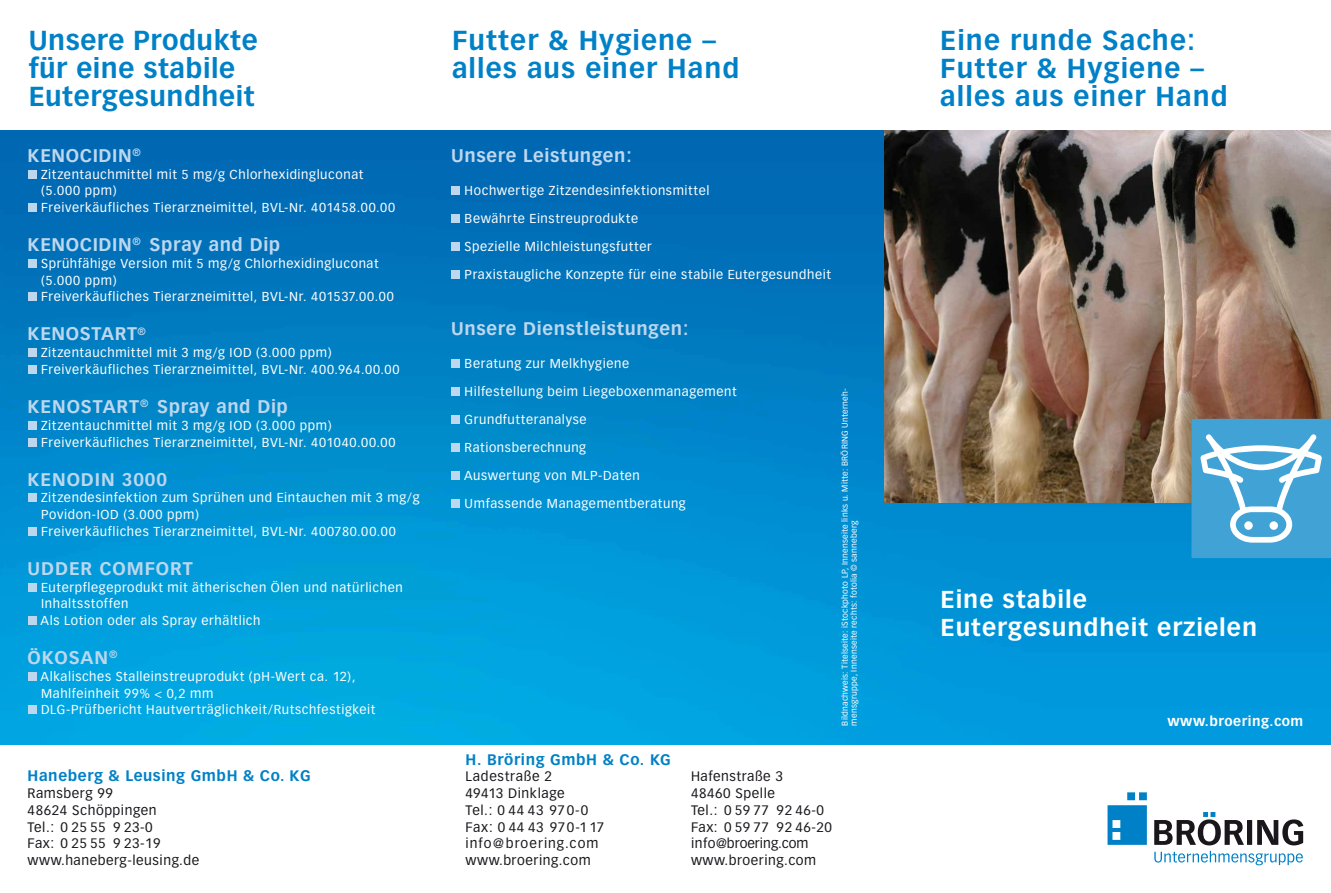
<style>
.page{position:relative;width:1331px;height:893px;background:#fff}
.page>*{position:absolute;margin:0;border:0;box-sizing:border-box;transform-origin:0 0}
.t1{font:700 27px/27.9px "Vectora LH";letter-spacing:.04em;color:#0081c7}
.t2{font:700 27px/27.9px "Vectora LH";letter-spacing:.02em;color:#0081c7}
.t3{font:700 24px/27.9px "Vectora LH";letter-spacing:.04em;color:#fff}
.t4{font:700 18px "Vectora LH";letter-spacing:.035em;color:#bdd7ee}
.t5{font:700 15px "Vectora LH";letter-spacing:.04em;color:#0081c7}
.t6{font:13.5px/16.8px "Vectora LH";letter-spacing:.04em;color:#1a171c}
.t7{font:700 13.5px "Vectora LH";letter-spacing:.04em;color:#fff}
.t8{font:12.75px/16.8px "Vectora LH";letter-spacing:.05em;color:#fff}
.t9{font:8.25px/9px "Vectora LH";letter-spacing:.03em;color:#fff}
</style>
<div class="page">
<img style="left:0;top:131px;width:1331px;height:613px">
<div style="left:28px;top:170px;width:9px;height:9px;background:#bdd7ee"></div>
<div style="left:28px;top:203px;width:9px;height:9px;background:#bdd7ee"></div>
<div style="left:28px;top:259px;width:9px;height:9px;background:#bdd7ee"></div>
<div style="left:28px;top:292px;width:9px;height:9px;background:#bdd7ee"></div>
<div style="left:28px;top:348px;width:9px;height:9px;background:#bdd7ee"></div>
<div style="left:28px;top:365px;width:9px;height:9px;background:#bdd7ee"></div>
<div style="left:28px;top:421px;width:9px;height:9px;background:#bdd7ee"></div>
<div style="left:28px;top:438px;width:9px;height:8px;background:#bdd7ee"></div>
<div style="left:28px;top:493px;width:9px;height:9px;background:#bdd7ee"></div>
<div style="left:28px;top:527px;width:9px;height:9px;background:#bdd7ee"></div>
<div style="left:28px;top:583px;width:9px;height:9px;background:#bdd7ee"></div>
<div style="left:28px;top:616px;width:9px;height:9px;background:#bdd7ee"></div>
<div style="left:28px;top:672px;width:9px;height:9px;background:#bdd7ee"></div>
<div style="left:28px;top:705px;width:9px;height:9px;background:#bdd7ee"></div>
<img style="left:884px;top:131px;width:447px;height:372px">
<svg style="left:1154px;top:851px;width:149px;height:14px"></svg>
<svg style="left:1107px;top:792px;width:196px;height:53px"></svg>
<svg style="left:1191px;top:419px;width:140px;height:139px"></svg>
<div style="left:451px;top:186px;width:9px;height:9px;background:#bdd7ee"></div>
<div style="left:451px;top:214px;width:9px;height:9px;background:#bdd7ee"></div>
<div style="left:451px;top:242px;width:9px;height:9px;background:#bdd7ee"></div>
<div style="left:451px;top:270px;width:9px;height:9px;background:#bdd7ee"></div>
<div style="left:451px;top:359px;width:9px;height:9px;background:#bdd7ee"></div>
<div style="left:451px;top:387px;width:9px;height:9px;background:#bdd7ee"></div>
<div style="left:451px;top:415px;width:9px;height:9px;background:#bdd7ee"></div>
<div style="left:451px;top:443px;width:9px;height:9px;background:#bdd7ee"></div>
<div style="left:451px;top:471px;width:9px;height:9px;background:#bdd7ee"></div>
<div style="left:451px;top:499px;width:9px;height:9px;background:#bdd7ee"></div>
<h1 class="t2" style="left:29px;top:27px;width:231px">Unsere Produkte für eine stabile<br>Eutergesundheit</h1>
<h3 class="t4" style="left:28px;top:145px;width:115px">KENOCIDIN<sup>®</sup></h3>
<p class="t8" style="left:41px;top:166px;width:356px">Zitzentauchmittel mit 5 mg/g Chlorhexidingluconat (5.000 ppm)<br>Freiverkäufliches Tierarzneimittel, BVL-Nr. 401458.00.00</p>
<h3 class="t4" style="left:28px;top:234px;width:254px">KENOCIDIN<sup>®</sup> Spray and Dip</h3>
<p class="t8" style="left:41px;top:255px;width:354px">Sprühfähige Version mit 5 mg/g Chlorhexidingluconat (5.000 ppm)<br>Freiverkäufliches Tierarzneimittel, BVL-Nr. 401537.00.00</p>
<h3 class="t4" style="left:28px;top:323px;width:120px">KENOSTART<sup>®</sup></h3>
<p class="t8" style="left:41px;top:344px;width:360px">Zitzentauchmittel mit 3 mg/g IOD (3.000 ppm)<br>Freiverkäufliches Tierarzneimittel, BVL-Nr. 400.964.00.00</p>
<h3 class="t4" style="left:28px;top:396px;width:262px">KENOSTART<sup>®</sup> Spray and Dip</h3>
<p class="t8" style="left:41px;top:417px;width:356px">Zitzentauchmittel mit 3 mg/g IOD (3.000 ppm)<br>Freiverkäufliches Tierarzneimittel, BVL-Nr. 401040.00.00</p>
<h3 class="t4" style="left:28px;top:468px;width:141px">KENODIN 3000</h3>
<p class="t8" style="left:41px;top:489px;width:380px">Zitzendesinfektion zum Sprühen und Eintauchen mit 3 mg/g<br>Povidon-IOD (3.000 ppm)<br>Freiverkäufliches Tierarzneimittel, BVL-Nr. 400780.00.00</p>
<h3 class="t4" style="left:28px;top:557px;width:167px">UDDER COMFORT</h3>
<p class="t8" style="left:41px;top:579px;width:364px">Euterpflegeprodukt mit ätherischen Ölen und natürlichen<br>Inhaltsstoffen<br>Als Lotion oder als Spray erhältlich</p>
<h3 class="t4" style="left:28px;top:647px;width:91px">ÖKOSAN<sup>®</sup></h3>
<p class="t8" style="left:41px;top:668px;width:336px">Alkalisches Stalleinstreuprodukt (pH-Wert ca. 12),<br>Mahlfeinheit 99% &lt; 0,2 mm<br>DLG-Prüfbericht Hautverträglichkeit/Rutschfestigkeit</p>
<p class="t5" style="left:28px;top:767px;width:285px">Haneberg &amp; Leusing GmbH &amp; Co. KG</p>
<p class="t6" style="left:28px;top:785px;width:173px">Ramsberg 99<br>48624 Schöppingen<br>Tel.: 0 25 55 9 23-0<br>Fax: 0 25 55 9 23-19 www.haneberg-leusing.de</p>
<h1 class="t1" style="left:452px;top:27px;width:289px">Futter &amp; Hygiene – alles aus einer Hand</h1>
<h3 class="t4" style="left:451px;top:145px;width:182px">Unsere Leistungen:</h3>
<p class="t8" style="left:465px;top:177px;width:368px;line-height:27.9px">Hochwertige Zitzendesinfektionsmittel<br>Bewährte Einstreuprodukte<br>Spezielle Milchleistungsfutter<br>Praxistaugliche Konzepte für eine stabile Eutergesundheit</p>
<h3 class="t4" style="left:451px;top:318px;width:239px">Unsere Dienstleistungen:</h3>
<p class="t8" style="left:464px;top:350px;width:274px;line-height:27.9px">Beratung zur Melkhygiene<br>Hilfestellung beim Liegeboxenmanagement<br>Grundfutteranalyse<br>Rationsberechnung<br>Auswertung von MLP-Daten<br>Umfassende Managementberatung</p>
<p class="t9" style="left:840px;top:726px;width:339px;rotate:-90deg">Bildnachweis: Titelseite: iStockphoto LP, Innenseite links u. Mitte: BRÖRING Unterneh&shy;mensgruppe, Innenseite rechts: fotolia © sanneberg</p>
<p class="t5" style="left:466px;top:750px;width:206px">H. Bröring GmbH &amp; Co. KG</p>
<p class="t6" style="left:466px;top:768px;width:140px">Ladestraße 2<br>49413 Dinklage<br>Tel.: 0 44 43 970-0<br>Fax: 0 44 43 970-1 17 info@broering.com www.broering.com</p>
<p class="t6" style="left:691px;top:768px;width:143px">Hafenstraße 3<br>48460 Spelle<br>Tel.: 0 59 77 92 46-0<br>Fax: 0 59 77 92 46-20 info@broering.com www.broering.com</p>
<h1 class="t1" style="left:940px;top:27px;width:289px">Eine runde Sache:<br>Futter &amp; Hygiene – alles aus einer Hand</h1>
<h2 class="t3" style="left:940px;top:586px;width:318px">Eine stabile<br>Eutergesundheit erzielen</h2>
<p class="t7" style="left:1167px;top:713px;width:137px">www.broering.com</p>
</div>
